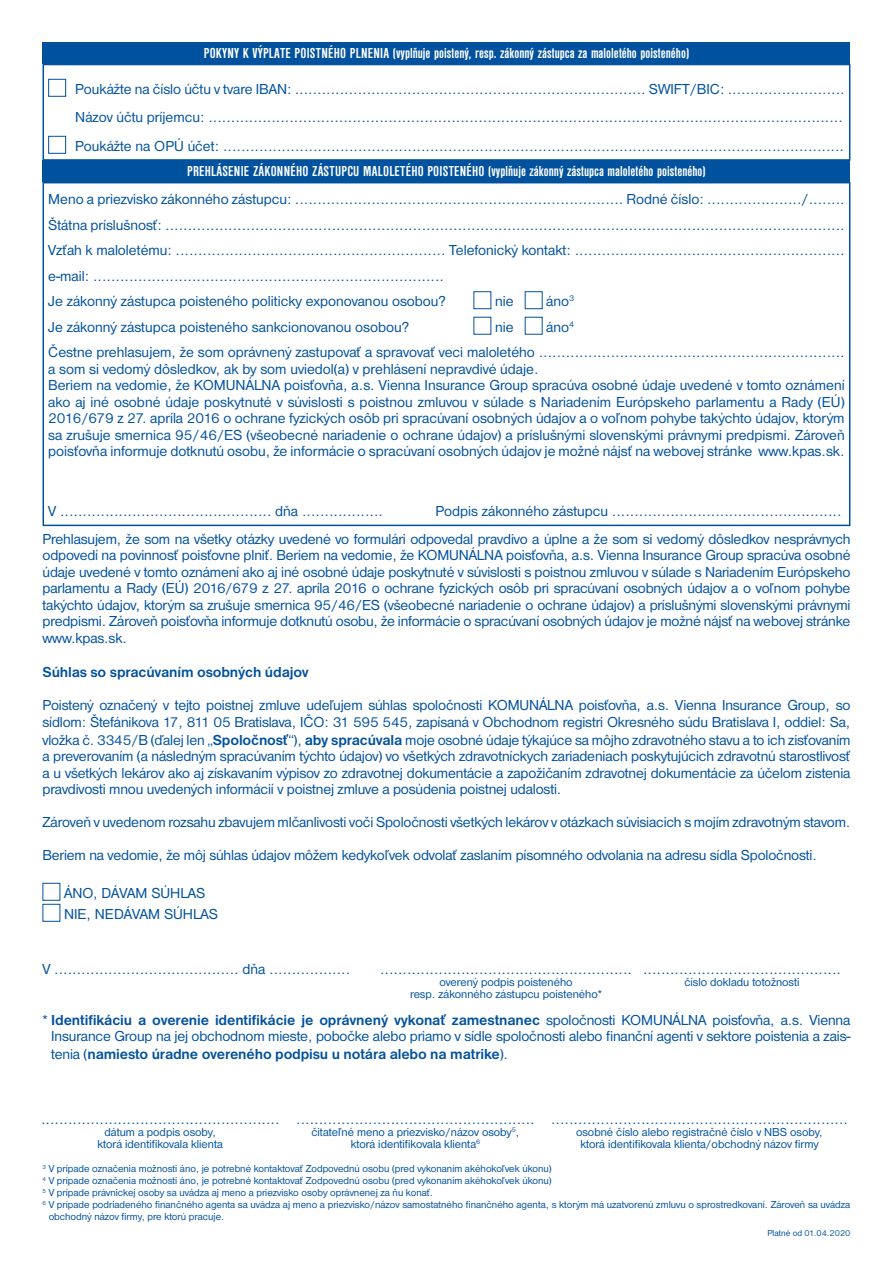
<style>
.page{position:relative;width:893px;height:1263px;background:#fff}
.page>*{position:absolute;margin:0;border:0;box-sizing:border-box;transform-origin:0 0}
.t1{font:15px/16.5px "Nimbus Sans DOT";color:#00519e}
.t2{font:700 condensed 15px "Nimbus Sans DOT";letter-spacing:.005em;color:#fff}
.t3{font:700 15px "Nimbus Sans DOT";letter-spacing:-.01em;color:#00519e}
.t4{font:12px/12px "Nimbus Sans DOT";color:#00519e;text-align:center}
.t5{font:10.5px "Nimbus Sans DOT";color:#00519e}
.t6{font:9px "Nimbus Sans DOT";color:#00519e}
.s1{font-weight:700}
.s2{font-weight:400}
</style>
<div class="page">
<div style="left:43px;top:43px;width:807px;height:21px;background:#00519e"></div>
<div style="left:48px;top:79px;width:18px;height:18px;border:1px solid #00519e"></div>
<div style="left:48px;top:136px;width:18px;height:18px;border:1px solid #00519e"></div>
<div style="left:43px;top:64px;width:807px;height:97px;border:2px solid #00519e"></div>
<div style="left:43px;top:161px;width:807px;height:21px;background:#00519e"></div>
<div style="left:473px;top:291px;width:18px;height:18px;border:1px solid #00519e"></div>
<div style="left:525px;top:291px;width:18px;height:18px;border:1px solid #00519e"></div>
<div style="left:43px;top:182px;width:807px;height:344px;border:2px solid #00519e"></div>
<div style="left:43px;top:883px;width:17px;height:18px;border:1px solid #00519e"></div>
<div style="left:43px;top:904px;width:17px;height:18px;border:1px solid #00519e"></div>
<p class="t2" style="left:204px;top:45px;width:487px">POKYNY K VÝPLATE POISTNÉHO PLNENIA (vyplňuje poistený, resp. zákonný zástupca za maloletého poisteného)</p>
<p class="t1" style="left:75px;top:75px;width:771px;line-height:28.5px">Poukážte na číslo účtu v tvare IBAN: .............................................................................. SWIFT/BIC: ..........................<br>Názov účtu príjemcu: .............................................................................................................................................<br>Poukážte na OPÚ účet: ..........................................................................................................................................</p>
<p class="t2" style="left:187px;top:163px;width:520px">PREHLÁSENIE ZÁKONNÉHO ZÁSTUPCU MALOLETÉHO POISTENÉHO (vyplňuje zákonný zástupca maloletého poisteného)</p>
<p class="t1" style="left:48px;top:187px;width:798px;line-height:25.5px">Meno a priezvisko zákonného zástupcu: ......................................................................... Rodné číslo: ...................../........<br>Štátna príslušnosť: .......................................................................................................................................................<br>Vzťah k maloletému: ............................................................ Telefonický kontakt: ............................................................ e-mail: ..............................................................................<br>Je zákonný zástupca poisteného politicky exponovanou osobou?</p>
<p class="t1" style="left:495px;top:293px;width:20px">nie</p>
<p class="t1" style="left:546px;top:293px;width:30px">áno<sup>3</sup></p>
<p class="t1" style="left:48px;top:314px;width:798px;line-height:25.5px;text-indent:498px">áno<sup>4<br></sup>Čestne prehlasujem, že som oprávnený zastupovať a spravovať veci maloletého ....................................................................</p>
<p class="t1" style="left:48px;top:361px;width:798px">a som si vedomý dôsledkov, ak by som uviedol(a) v prehlásení nepravdivé údaje.<br>Beriem na vedomie, že KOMUNÁLNA poisťovňa, a.s. Vienna Insurance Group spracúva osobné údaje uvedené v tomto oznámení ako aj iné osobné údaje poskytnuté v súvislosti s poistnou zmluvou v súlade s Nariadením Európskeho parlamentu a Rady (EÚ)<br>2016/679 z 27. apríla 2016 o ochrane fyzických osôb pri spracúvaní osobných údajov a o voľnom pohybe takýchto údajov, ktorým sa zrušuje smernica 95/46/ES (všeobecné nariadenie o ochrane údajov) a príslušnými slovenskými právnymi predpismi. Zároveň poisťovňa informuje dotknutú osobu, že informácie o spracúvaní osobných údajov je možné nájsť na webovej stránke www.kpas.sk.</p>
<p class="t1" style="left:48px;top:319px;width:362px">Je zákonný zástupca poisteného sankcionovanou osobou?</p>
<p class="t1" style="left:495px;top:319px;width:20px">nie</p>
<p class="t1" style="left:48px;top:503px;width:336px">V ............................................... dňa ..................</p>
<p class="t1" style="left:435px;top:503px;width:407px">Podpis zákonného zástupcu ...................................................</p>
<p class="t1" style="left:43px;top:531px;width:809px;text-align:justify">Prehlasujem, že som na všetky otázky uvedené vo formulári odpovedal pravdivo a úplne a že som si vedomý dôsledkov nesprávnych odpovedí na povinnosť poisťovne plniť. Beriem na vedomie, že KOMUNÁLNA poisťovňa, a.s. Vienna Insurance Group spracúva osobné údaje uvedené v tomto oznámení ako aj iné osobné údaje poskytnuté v súvislosti s poistnou zmluvou v súlade s Nariadením Európskeho parlamentu a Rady (EÚ) 2016/679 z 27. apríla 2016 o ochrane fyzických osôb pri spracúvaní osobných údajov a o voľnom pohybe takýchto údajov, ktorým sa zrušuje smernica 95/46/ES (všeobecné nariadenie o ochrane údajov) a príslušnými slovenskými právnymi predpismi. Zároveň poisťovňa informuje dotknutú osobu, že informácie o spracúvaní osobných údajov je možné nájsť na webovej stránke www.kpas.sk.</p>
<p class="t3" style="left:43px;top:664px;width:268px">Súhlas so spracúvaním osobných údajov</p>
<p class="t1" style="left:43px;top:697px;width:809px">Poistený označený v tejto poistnej zmluve udeľujem súhlas spoločnosti KOMUNÁLNA poisťovňa, a.s. Vienna Insurance Group, so sídlom: Štefánikova 17, 811 05 Bratislava, IČO: 31 595 545, zapísaná v Obchodnom registri Okresného súdu Bratislava I, oddiel: Sa,</p>
<p class="t1" style="left:43px;top:732px;width:809px;text-align:justify">vložka č. 3345/B (ďalej len „<span class="s1">Spoločnosť</span>“), <span class="s1">aby spracúvala</span> moje osobné údaje týkajúce sa môjho zdravotného stavu a to ich zisťovaním a preverovaním (a následným spracúvaním týchto údajov) vo všetkých zdravotníckych zariadeniach poskytujúcich zdravotnú starostlivosť a u všetkých lekárov ako aj získavaním výpisov zo zdravotnej dokumentácie a zapožičaním zdravotnej dokumentácie za účelom zistenia pravdivosti mnou uvedených informácií v poistnej zmluve a posúdenia poistnej udalosti.</p>
<p class="t1" style="left:43px;top:814px;width:809px">Zároveň v uvedenom rozsahu zbavujem mlčanlivosti voči Spoločnosti všetkých lekárov v otázkach súvisiacich s mojím zdravotným stavom.</p>
<p class="t1" style="left:43px;top:847px;width:776px">Beriem na vedomie, že môj súhlas údajov môžem kedykoľvek odvolať zaslaním písomného odvolania na adresu sídla Spoločnosti.</p>
<p class="t1" style="left:64px;top:882px;width:156px;line-height:21px">ÁNO, DÁVAM SÚHLAS<br>NIE, NEDÁVAM SÚHLAS</p>
<p class="t1" style="left:43px;top:961px;width:309px">V ......................................... dňa ..................</p>
<p class="t1" style="left:380px;top:960px;width:254px">........................................................</p>
<p class="t4" style="left:410px;top:976px;width:193px">overený podpis poisteného<br>resp. zákonného zástupcu poisteného*</p>
<p class="t1" style="left:643px;top:960px;width:200px">............................................</p>
<p class="t4" style="left:684px;top:976px;width:117px">číslo dokladu totožnosti</p>
<p class="t1" style="left:43px;top:1011px;width:809px;text-align:center">* <span class="s1">Identifikáciu a overenie identifikácie je oprávnený vykonať zamestnanec</span> spoločnosti KOMUNÁLNA poisťovňa, a.s. Vienna<br>Insurance Group na jej obchodnom mieste, pobočke alebo priamo v sídle spoločnosti alebo finanční agenti v sektore poistenia a zais-</p>
<p class="t3" style="left:51px;top:1046px;width:458px"><span class="s2">tenia (</span>namiesto úradne overeného podpisu u notára alebo na matrike<span class="s2">).</span></p>
<p class="t1" style="left:41px;top:1111px;width:240px">.....................................................</p>
<p class="t4" style="left:98px;top:1126px;width:127px">dátum a podpis osoby, ktorá identifikovala klienta</p>
<p class="t1" style="left:296px;top:1111px;width:240px">.....................................................</p>
<p class="t4" style="left:311px;top:1126px;width:209px">čitateľné meno a priezvisko/názov osoby<sup>5</sup>, ktorá identifikovala klienta<sup>6</sup></p>
<p class="t1" style="left:551px;top:1111px;width:298px">..................................................................</p>
<p class="t4" style="left:576px;top:1126px;width:248px">osobné číslo alebo registračné číslo v NBS osoby, ktorá identifikovala klienta/obchodný názov firmy</p>
<p class="t5" style="left:43px;top:1163px;width:511px"><sup>3</sup> V prípade označenia možnosti áno, je potrebné kontaktovať Zodpovednú osobu (pred vykonaním akéhokoľvek úkonu)</p>
<p class="t5" style="left:43px;top:1175px;width:511px"><sup>4</sup> V prípade označenia možnosti áno, je potrebné kontaktovať Zodpovednú osobu (pred vykonaním akéhokoľvek úkonu)</p>
<p class="t5" style="left:43px;top:1187px;width:392px"><sup>5</sup> V prípade právnickej osoby sa uvádza aj meno a priezvisko osoby oprávnenej za ňu konať.</p>
<p class="t5" style="left:43px;top:1199px;width:809px"><sup>6</sup> V prípade podriadeného finančného agenta sa uvádza aj meno a priezvisko/názov samostatného finančného agenta, s ktorým má uzatvorenú zmluvu o sprostredkovaní. Zároveň sa uvádza</p>
<p class="t5" style="left:49px;top:1211px;width:177px">obchodný názov firmy, pre ktorú pracuje.</p>
<p class="t6" style="left:767px;top:1228px;width:85px">Platné od 01.04.2020</p>
</div>
